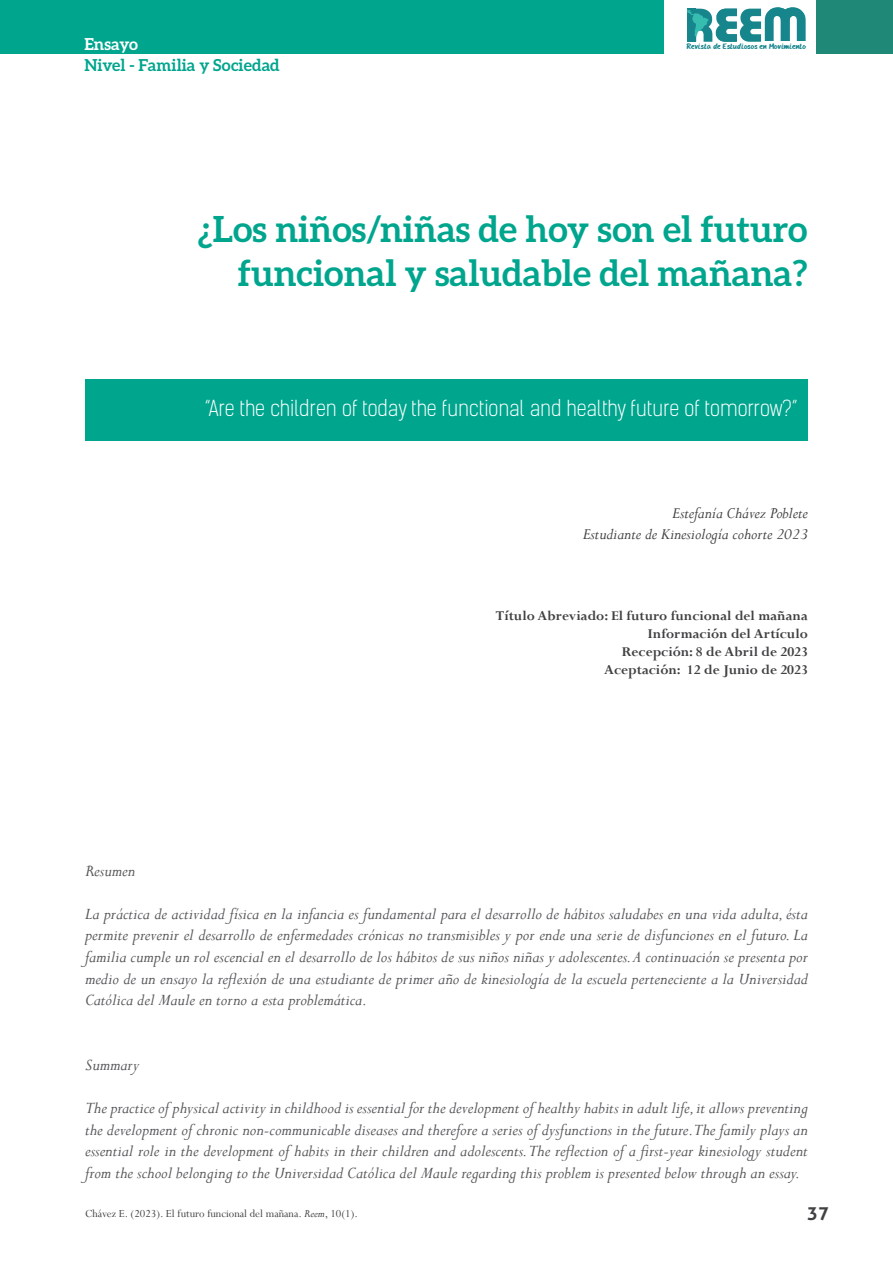
<style>
.page{position:relative;width:893px;height:1263px;background:#fff}
.page>*{position:absolute;margin:0;border:0;box-sizing:border-box;transform-origin:0 0}
.t1{font:700 36px/43.2px "Aleo";color:#00a58e;text-align:right}
.t2{font:21px "Kelson Sans Light RU";color:#fff}
.t3{font:italic 18px/21.6px "Perpetua";color:#565659;text-align:justify}
.t4{font:700 18px "Aller";color:#414042}
.t5{font:italic 17.25px/20.7px "Perpetua";color:#414042;text-align:right}
.t6{font:700 16.5px "Aleo";color:#00a58e}
.t7{font:700 16.5px "Aleo";color:#fff}
.t8{font:700 15px/18px "Perpetua";color:#414042;text-align:right}
.t9{font:12px "Perpetua";color:#414042}
.t10{font:8.1px "HANDYHANDY";color:#16858c}
.s1{font-style:italic}
</style>
<div class="page">
<div style="left:816px;top:0;width:77px;height:54px;background:#208877"></div>
<div style="left:0;top:0;width:664px;height:54px;background:#00a58e"></div>
<svg style="left:687px;top:7px;width:119px;height:35px"></svg>
<div style="left:85px;top:379px;width:723px;height:62px;background:#00a58e"></div>
<p class="t7" style="left:84px;top:35px;width:55px">Ensayo</p>
<p class="t6" style="left:84px;top:56px;width:197px">Nivel - Familia y Sociedad</p>
<p class="t10" style="left:686px;top:42px;width:121px">Revista de Estudiosos en Movimiento</p>
<h1 class="t1" style="left:198px;top:207px;width:611px">¿Los niños/niñas de hoy son el futuro funcional y saludable del mañana?</h1>
<p class="t2" style="left:205px;top:395px;width:594px">“Are the children of today the functional and healthy future of tomorrow?”</p>
<p class="t5" style="left:583px;top:503px;width:227px">Estefanía Chávez Poblete<br>Estudiante de Kinesiología cohorte 2023</p>
<p class="t8" style="left:496px;top:606px;width:313px">Título Abreviado: El futuro funcional del mañana Información del Artículo<br>Recepción: 8 de Abril de 2023<br>Aceptación: 12 de Junio de 2023</p>
<p class="t3" style="left:85px;top:859px;width:52px">Resumen</p>
<p class="t3" style="left:85px;top:902px;width:724px">La práctica de actividad física en la infancia es fundamental para el desarrollo de hábitos saludabes en una vida adulta, ésta permite prevenir el desarrollo de enfermedades crónicas no transmisibles y por ende una serie de disfunciones en el futuro. La familia cumple un rol escencial en el desarrollo de los hábitos de sus niños niñas y adolescentes. A continuación se presenta por medio de un ensayo la reflexión de una estudiante de primer año de kinesiología de la escuela perteneciente a la Universidad Católica del Maule en torno a esta problemática.</p>
<p class="t3" style="left:85px;top:1053px;width:56px">Summary</p>
<p class="t3" style="left:85px;top:1096px;width:724px">The practice of physical activity in childhood is essential for the development of healthy habits in adult life, it allows preventing the development of chronic non-communicable diseases and therefore a series of dysfunctions in the future.The family plays an essential role in the development of habits in their children and adolescents.The reflection of a first-year kinesiology student from the school belonging to the Universidad Católica del Maule regarding this problem is presented below through an essay.</p>
<p class="t9" style="left:85px;top:1206px;width:274px">Chávez E. (2023). El futuro funcional del mañana. <span class="s1">Reem</span>, 10(1).</p>
<p class="t4" style="left:807px;top:1201px;width:23px">37</p>
</div>
